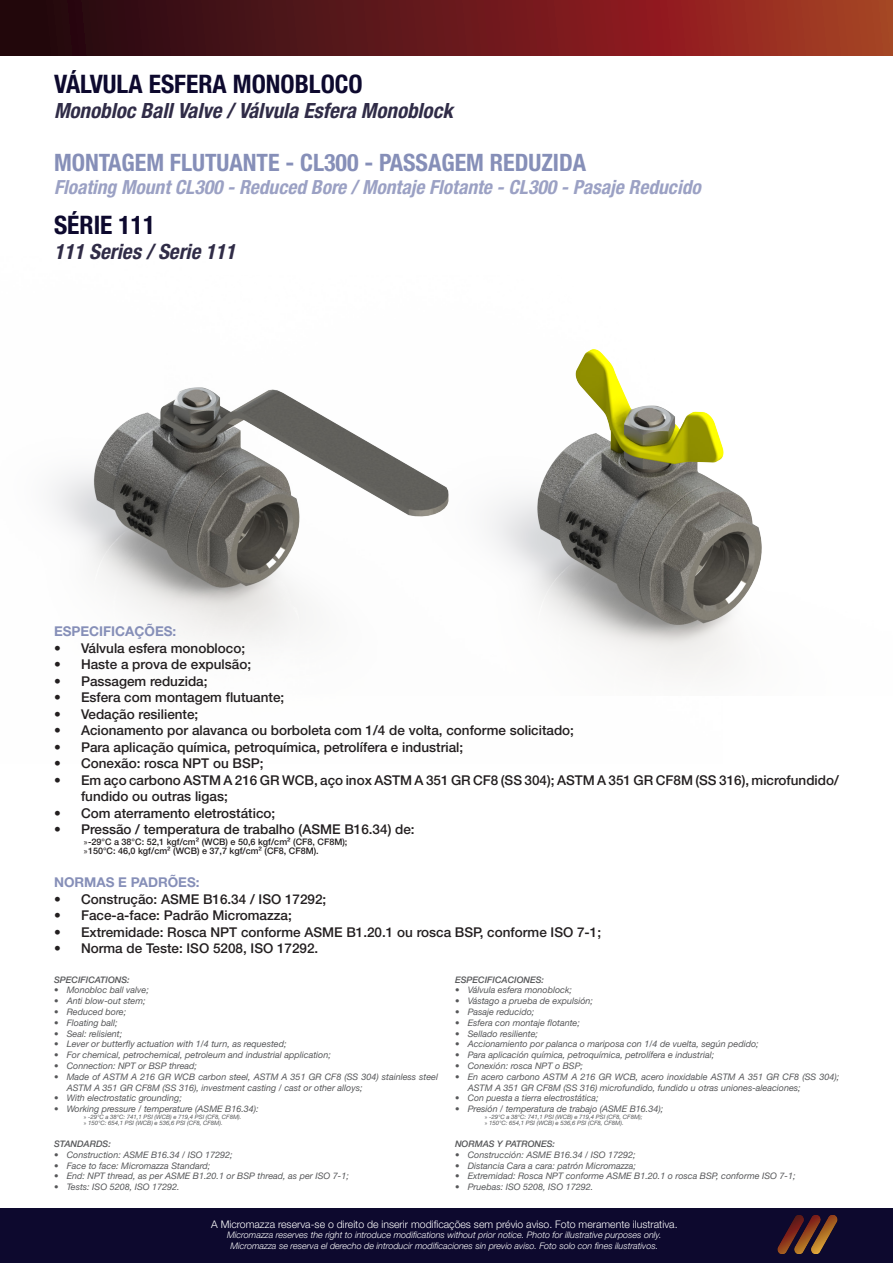
<style>
.page{position:relative;width:893px;height:1263px;background:#fff}
.page>*{position:absolute;margin:0;border:0;box-sizing:border-box;transform-origin:0 0}
.t1{font:25.5px "Helvetica Neue LT 77 Bd Cn";color:#0d092e}
.t2{font:24px "Helvetica Neue LT 77 Bd Cn";color:#868fb8}
.t3{font:21px "Helvetica Neue LT 77 Bd Cn Obl";color:#302c47}
.t4{font:19.5px "Helvetica Neue LT 77 Bd Cn Obl";color:#9ba1c4}
.t5{font:13.5px/16.5px "Helvetica Neue LT 65 Md";color:#231f20}
.título_especificaçõe{font:13.5px "Helvetica Neue LT 75 Bd";color:#868fb8}
.t6{font:10.5px "Helvetica Neue LT 45 Lt";color:#fff}
.t7{font:9px/10.8px "Helvetica Neue LT 56 It";color:#57585a}
.t8{font:9px/10.8px "Helvetica Neue LT 46 Lt It";color:#fff;text-align:center}
.t9{font:9px "Helvetica Neue LT 65 Md";color:#231f20}
.título_especificaçõe-2{font:9px "Helvetica Neue LT 66 Md It";color:#57585a}
.titulo_especificaçõe{font:9px "Helvetica Neue LT 66 Md It";color:#57585a}
.t10{font:6px "Helvetica Neue LT 56 It";color:#57585a}
.s1{font-family:"Myriad Pro"}
.s2{font-family:"Helvetica Neue LT 65 Md"}
</style>
<div class="page">
<svg style="left:0;top:0;width:893px;height:55px;background:#671b1a"></svg>
<div style="left:0;top:1208px;width:893px;height:55px;background:#0d092e"></div>
<img style="left:777px;top:1215px;width:61px;height:38px">
<img style="left:723px;top:449px;width:39px;height:215px">
<img style="left:52px;top:349px;width:671px;height:326px">
<p class="t1" style="left:54px;top:68px;width:310px">VÁLVULA ESFERA MONOBLOCO</p>
<p class="t3" style="left:54px;top:98px;width:400px">Monobloc Ball Valve / Válvula Esfera Monoblock</p>
<p class="t2" style="left:54px;top:148px;width:534px">MONTAGEM FLUTUANTE - CL300 - PASSAGEM REDUZIDA</p>
<p class="t4" style="left:54px;top:176px;width:648px">Floating Mount CL300 - Reduced Bore / Montaje Flotante - CL300 - Pasaje Reducido</p>
<p class="t1" style="left:54px;top:209px;width:103px">SÉRIE 111</p>
<p class="t3" style="left:54px;top:239px;width:183px">111 Series / Serie 111</p>
<p class="título_especificaçõe" style="left:54px;top:623px;width:124px">ESPECIFICAÇÕES:</p>
<p class="t5" style="left:54px;top:640px;width:193px">• Válvula esfera monobloco;</p>
<p class="t5" style="left:54px;top:656px;width:199px">• Haste a prova de expulsão;</p>
<p class="t5" style="left:54px;top:673px;width:155px">• Passagem reduzida;</p>
<p class="t5" style="left:54px;top:689px;width:232px">• Esfera com montagem flutuante;</p>
<p class="t5" style="left:54px;top:706px;width:146px">• Vedação resiliente;</p>
<p class="t5" style="left:54px;top:722px;width:521px">• Acionamento por alavanca ou borboleta com 1/4 de volta, conforme solicitado;</p>
<p class="t5" style="left:54px;top:739px;width:411px">• Para aplicação química, petroquímica, petrolífera e industrial;</p>
<p class="t5" style="left:54px;top:755px;width:211px">• Conexão: rosca NPT ou BSP;</p>
<p class="t5" style="left:81px;top:772px;width:759px;text-indent:-27px">• Em aço carbono ASTM A 216 GR WCB, aço inox ASTM A 351 GR CF8 (SS 304); ASTM A 351 GR CF8M (SS 316), microfundido/ fundido ou outras ligas;</p>
<p class="t5" style="left:54px;top:805px;width:223px">• Com aterramento eletrostático;</p>
<p class="t5" style="left:54px;top:821px;width:362px">• Pressão / temperatura de trabalho (ASME B16.34) de:</p>
<p class="t9" style="left:84px;top:836px;width:265px"><span class="s1">»</span>-29°C a 38°C: 52,1 kgf/cm² (WCB) e 50,6 kgf/cm² (CF8, CF8M);</p>
<p class="t9" style="left:84px;top:845px;width:236px"><span class="s1">»</span>150°C: 46,0 kgf/cm² (WCB) e 37,7 kgf/cm² (CF8, CF8M).</p>
<p class="título_especificaçõe" style="left:54px;top:874px;width:147px">NORMAS E PADRÕES:</p>
<p class="t5" style="left:54px;top:890px;width:274px">• Construção: ASME B16.34 / ISO 17292;</p>
<p class="t5" style="left:54px;top:907px;width:239px">• Face-a-face: Padrão Micromazza;</p>
<p class="t5" style="left:54px;top:923px;width:549px">• Extremidade: Rosca NPT conforme ASME B1.20.1 ou rosca BSP, conforme ISO 7-1;</p>
<p class="t5" style="left:54px;top:940px;width:266px">• Norma de Teste: ISO 5208, ISO 17292.</p>
<p class="titulo_especificaçõe" style="left:54px;top:974px;width:77px">SPECIFICATIONS:</p>
<p class="t7" style="left:54px;top:985px;width:96px">• Monobloc ball valve;</p>
<p class="t7" style="left:54px;top:995px;width:93px">• Anti blow-out stem;</p>
<p class="t7" style="left:54px;top:1006px;width:74px">• Reduced bore;</p>
<p class="t7" style="left:54px;top:1017px;width:65px">• Floating ball;</p>
<p class="t7" style="left:54px;top:1028px;width:70px">• Seal: relisient;</p>
<p class="t7" style="left:54px;top:1039px;width:234px">• Lever or butterfly actuation with 1/4 turn, as requested;</p>
<p class="t7" style="left:54px;top:1049px;width:278px">• For chemical, petrochemical, petroleum and industrial application;</p>
<p class="t7" style="left:54px;top:1060px;width:145px">• Connection: NPT or BSP thread;</p>
<p class="t7" style="left:67px;top:1071px;width:373px;text-indent:-13px">• Made of ASTM A 216 GR WCB carbon steel, ASTM A 351 GR CF8 (SS 304) stainless steel<br>ASTM A 351 GR CF8M (SS 316), investment casting / cast or other alloys;</p>
<p class="t7" style="left:54px;top:1093px;width:129px">• With electrostatic grounding;</p>
<p class="t7" style="left:54px;top:1103px;width:206px">• Working pressure / temperature (ASME B16.34):</p>
<p class="t10" style="left:84px;top:1113px;width:159px"><span class="s1">»</span> -29°C a 38°C: 741,1 PSI (WCB) e 719,4 PSI (CF8, CF8M).</p>
<p class="t10" style="left:84px;top:1119px;width:140px"><span class="s1">»</span> 150°C: 654,1 PSI (WCB) e 536,6 PSI (CF8, CF8M).</p>
<p class="titulo_especificaçõe" style="left:54px;top:1138px;width:58px">STANDARDS:</p>
<p class="t7" style="left:54px;top:1149px;width:180px">• Construction: ASME B16.34 / ISO 17292;</p>
<p class="t7" style="left:54px;top:1160px;width:158px">• Face to face: Micromazza Standard;</p>
<p class="t7" style="left:54px;top:1171px;width:296px">• End: NPT thread, as per ASME B1.20.1 or BSP thread, as per ISO 7-1;</p>
<p class="t7" style="left:54px;top:1181px;width:127px">• Tests: ISO 5208, ISO 17292.</p>
<p class="título_especificaçõe-2" style="left:455px;top:974px;width:91px">ESPECIFICACIONES:</p>
<p class="t7" style="left:455px;top:985px;width:118px"><span class="s2">•</span> Válvula esfera monoblock;</p>
<p class="t7" style="left:455px;top:995px;width:140px">• Vástago a prueba de expulsión;</p>
<p class="t7" style="left:455px;top:1006px;width:81px">• Pasaje reducido;</p>
<p class="t7" style="left:455px;top:1017px;width:126px">• Esfera con montaje flotante;</p>
<p class="t7" style="left:455px;top:1028px;width:85px">• Sellado resiliente;</p>
<p class="t7" style="left:455px;top:1039px;width:305px">• Accionamiento por palanca o mariposa con 1/4 de vuelta, según pedido;</p>
<p class="t7" style="left:455px;top:1049px;width:261px">• Para aplicación química, petroquímica, petrolífera e industrial;</p>
<p class="t7" style="left:455px;top:1060px;width:130px">• Conexión: rosca NPT o BSP;</p>
<p class="t7" style="left:468px;top:1071px;width:373px;text-indent:-13px">• En acero carbono ASTM A 216 GR WCB, acero inoxidable ASTM A 351 GR CF8 (SS 304);<br>ASTM A 351 GR CF8M (SS 316) microfundido, fundido u otras uniones-aleaciones;</p>
<p class="t7" style="left:455px;top:1093px;width:145px">• Con puesta a tierra electrostática;</p>
<p class="t7" style="left:455px;top:1103px;width:210px">• Presión / temperatura de trabajo (ASME B16.34);</p>
<p class="t10" style="left:485px;top:1113px;width:159px"><span class="s1">»</span> -29°C a 38°C: 741,1 PSI (WCB) e 719,4 PSI (CF8, CF8M);</p>
<p class="t10" style="left:485px;top:1119px;width:140px"><span class="s1">»</span> 150°C: 654,1 PSI (WCB) e 536,6 PSI (CF8, CF8M).</p>
<p class="título_especificaçõe-2" style="left:455px;top:1138px;width:102px">NORMAS Y PATRONES:</p>
<p class="t7" style="left:455px;top:1149px;width:182px">• Construcción: ASME B16.34 / ISO 17292;</p>
<p class="t7" style="left:455px;top:1160px;width:183px">• Distancia Cara a cara: patrón Micromazza;</p>
<p class="t7" style="left:455px;top:1171px;width:342px">• Extremidad: Rosca NPT conforme ASME B1.20.1 o rosca BSP, conforme ISO 7-1;</p>
<p class="t7" style="left:455px;top:1181px;width:140px">• Pruebas: ISO 5208, ISO 17292.</p>
<p class="t6" style="left:211px;top:1217px;width:468px">A Micromazza reserva-se o direito de inserir modificações sem prévio aviso. Foto meramente ilustrativa.</p>
<p class="t8" style="left:227px;top:1230px;width:436px">Micromazza reserves the right to introduce modifications without prior notice. Photo for illustrative purposes only.<br>Micromazza se reserva el derecho de introducir modificaciones sin previo aviso. Foto solo con fines ilustrativos.</p>
</div>
